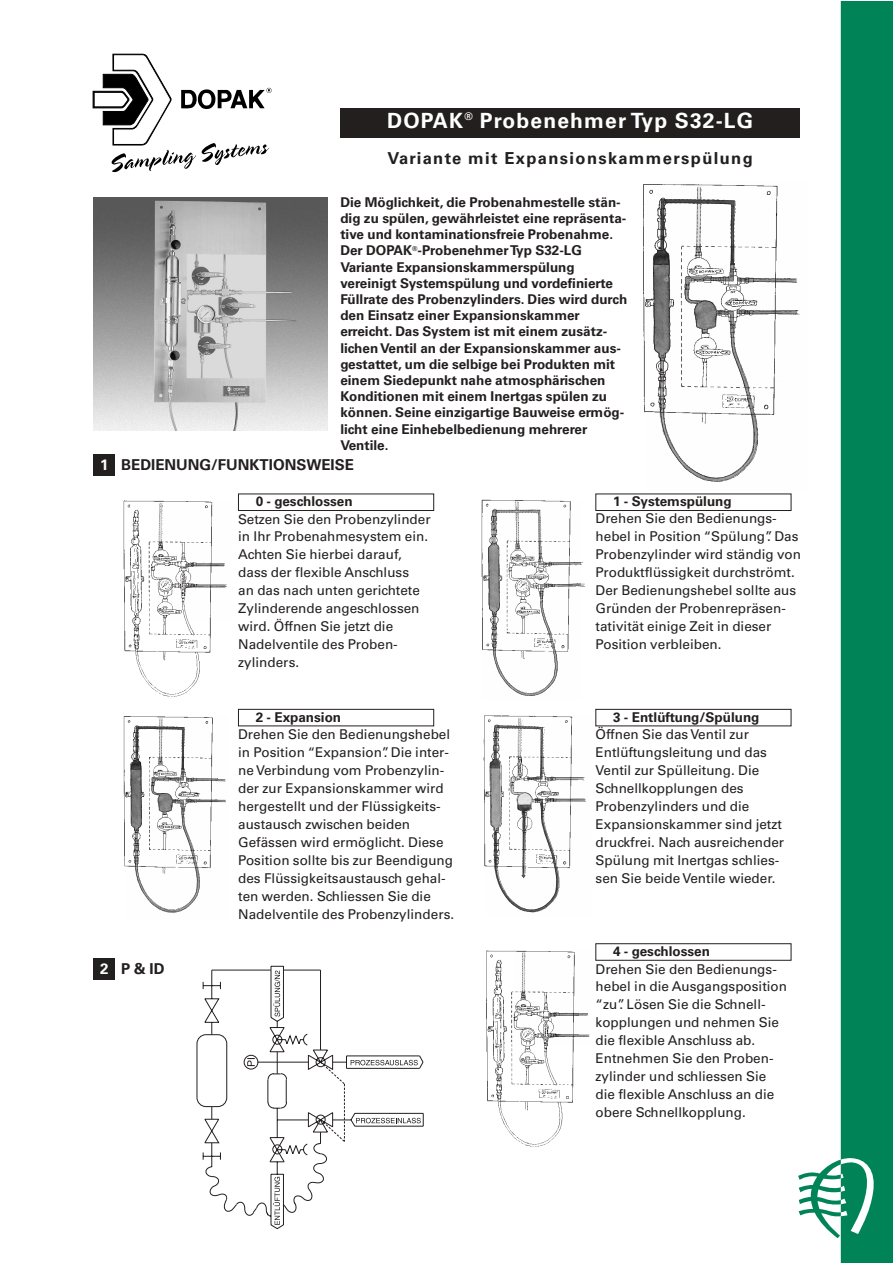
<style>
.page{position:relative;width:893px;height:1263px;background:#fff}
.page>*{position:absolute;margin:0;border:0;box-sizing:border-box;transform-origin:0 0}
.t1{font:700 21px "Univers";letter-spacing:.055em;color:#fff}
.t2{font:700 16.5px "Univers";letter-spacing:.085em;color:#231f1f}
.t3{font:700 15px "Univers";color:#231f1f}
.t4{font:700 15px "Univers";color:#fff}
.t5{font:13.5px/18px "Univers";color:#231f1f}
.t6{font:700 13.5px/16.2px "Univers";color:#231f1f}
.s1{color:#fff}
</style>
<div class="page">
<svg style="left:92px;top:53px;width:179px;height:120px"></svg>
<img style="left:94px;top:197px;width:233px;height:234px">
<div style="left:340px;top:108px;width:459px;height:30px;background:#231f1f"></div>
<img style="left:643px;top:184px;width:157px;height:298px">
<div style="left:94px;top:454px;width:21px;height:21px;background:#231f1f"></div>
<div style="left:238px;top:494px;width:196px;height:17px;border:1px solid #231f1f"></div>
<div style="left:595px;top:494px;width:196px;height:17px;border:1px solid #231f1f"></div>
<div style="left:238px;top:709px;width:196px;height:17px;border:1px solid #231f1f"></div>
<div style="left:595px;top:709px;width:196px;height:17px;border:1px solid #231f1f"></div>
<div style="left:94px;top:958px;width:21px;height:22px;background:#231f1f"></div>
<img style="left:123px;top:500px;width:104px;height:197px">
<img style="left:483px;top:715px;width:103px;height:198px">
<img style="left:123px;top:716px;width:95px;height:197px">
<img style="left:481px;top:499px;width:105px;height:197px">
<svg style="left:196px;top:965px;width:228px;height:264px"></svg>
<svg style="left:798px;top:1160px;width:42px;height:78px"></svg>
<svg style="left:840px;top:2px;width:52px;height:1261px;background:#128c62"></svg>
<div style="left:595px;top:943px;width:196px;height:18px;border:1px solid #231f1f"></div>
<img style="left:578px;top:1013px;width:12px;height:24px">
<img style="left:486px;top:950px;width:92px;height:197px">
<h1 class="t1" style="left:387px;top:112px;width:367px">DOPAK<sup>®</sup> Probenehmer Typ S32-LG</h1>
<p class="t2" style="left:387px;top:152px;width:367px">Variante mit Expansionskammerspülung</p>
<p class="t4" style="left:100px;top:459px;width:10px">1</p>
<p class="t6" style="left:340px;top:195px;width:288px">Die Möglichkeit, die Probenahmestelle stän&shy;dig zu spülen, gewährleistet eine repräsenta&shy;tive und kontaminationsfreie Probenahme.<br>Der DOPAK<sup>®</sup>-Probenehmer Typ S32-LG Variante Expansionskammerspülung vereinigt Systemspülung und vordefinierte Füllrate des Probenzylinders. Dies wird durch den Einsatz einer Expansionskammer erreicht. Das System ist mit einem zusätz&shy;lichen Ventil an der Expansionskammer aus&shy;gestattet, um die selbige bei Produkten mit einem Siedepunkt nahe atmosphärischen Konditionen mit einem Inertgas spülen zu können. Seine einzigartige Bauweise ermög&shy;licht eine Einhebelbedienung mehrerer Ventile.</p>
<p class="t3" style="left:121px;top:459px;width:234px">BEDIENUNG/FUNKTIONSWEISE</p>
<p class="t6" style="left:256px;top:494px;width:98px">0 - geschlossen</p>
<p class="t6" style="left:613px;top:494px;width:120px">1 - Systemspülung</p>
<p class="t5" style="left:238px;top:511px;width:194px">Setzen Sie den Probenzylinder in Ihr Probenahmesystem ein.<br>Achten Sie hierbei darauf, dass der flexible Anschluss<br>an das nach unten gerichtete<br>Zylinderende angeschlossen wird. Öffnen Sie jetzt die<br>Nadelventile des Proben&shy;zylinders.</p>
<p class="t5" style="left:595px;top:511px;width:207px">Drehen Sie den Bedienungs&shy;hebel in Position “Spülung”. Das<br>Probenzylinder wird ständig von<br>Produktflüssigkeit durchströmt.<br>Der Bedienungshebel sollte aus<br>Gründen der Probenrepräsen&shy;tativität einige Zeit in dieser<br>Position verbleiben.</p>
<p class="t6" style="left:256px;top:710px;width:87px">2 - Expansion</p>
<p class="t6" style="left:613px;top:710px;width:148px">3 - Entlüftung/Spülung</p>
<p class="t3" style="left:100px;top:963px;width:66px"><span class="s1">2</span> P &amp; ID</p>
<p class="t5" style="left:238px;top:727px;width:218px">Drehen Sie den Bedienungshebel in Position “Expansion”. Die inter&shy;ne Verbindung vom Probenzylin&shy;der zur Expansionskammer wird hergestellt und der Flüssigkeits&shy;austausch zwischen beiden Gefässen wird ermöglicht. Diese Position sollte bis zur Beendigung des Flüssigkeitsaustausch gehal&shy;ten werden. Schliessen Sie die Nadelventile des Probenzylinders.</p>
<p class="t5" style="left:595px;top:727px;width:190px">Öffnen Sie das Ventil zur<br>Entlüftungsleitung und das<br>Ventil zur Spülleitung. Die<br>Schnellkopplungen des<br>Probenzylinders und die<br>Expansionskammer sind jetzt druckfrei. Nach ausreichender<br>Spülung mit Inertgas schlies&shy;sen Sie beide Ventile wieder.</p>
<p class="t6" style="left:613px;top:944px;width:98px">4 - geschlossen</p>
<p class="t5" style="left:595px;top:961px;width:193px">Drehen Sie den Bedienungs&shy;hebel in die Ausgangsposition “zu”. Lösen Sie die Schnell&shy;kopplungen und nehmen Sie die flexible Anschluss ab.<br>Entnehmen Sie den Proben&shy;zylinder und schliessen Sie die flexible Anschluss an die obere Schnellkopplung.</p>
</div>
